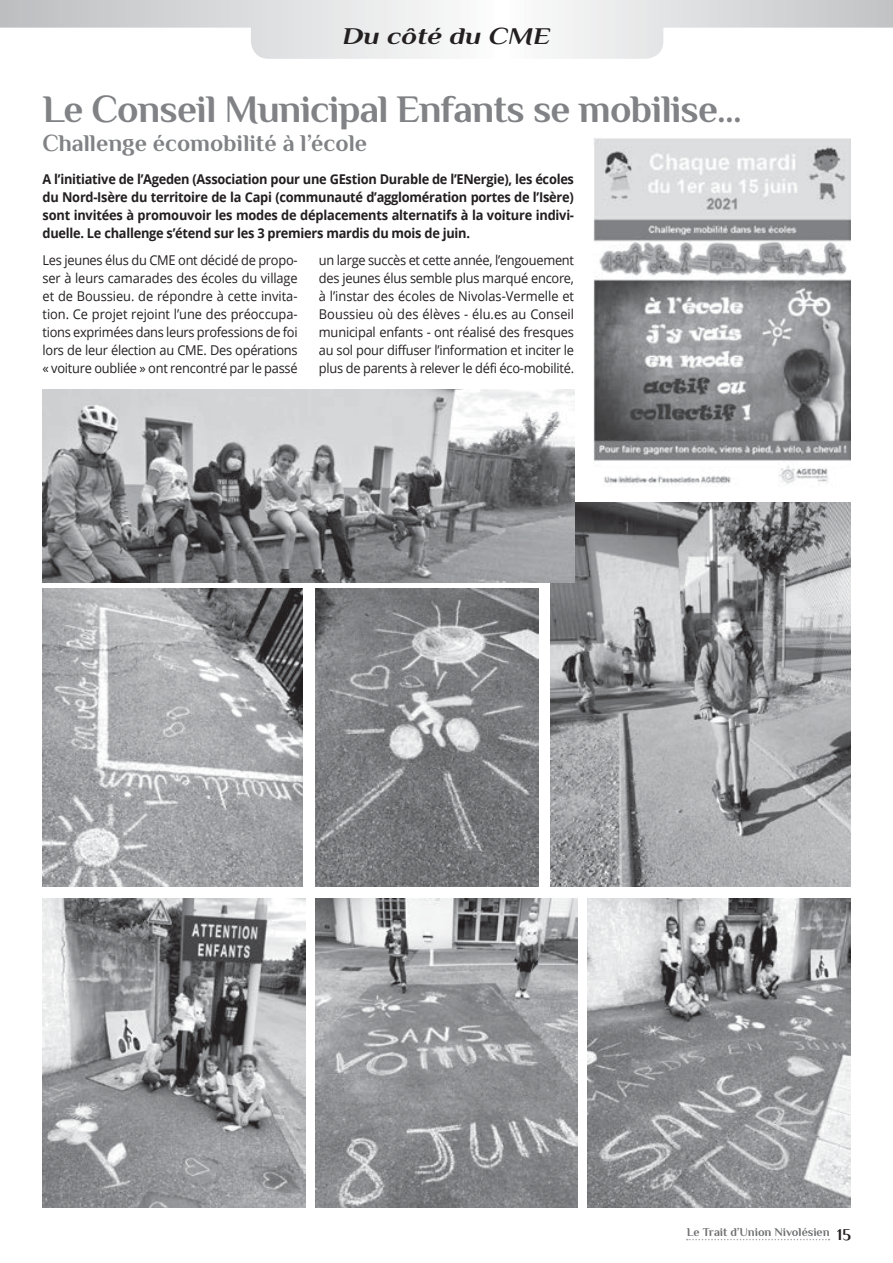
<style>
.page{position:relative;width:893px;height:1263px;background:#fff}
.page>*{position:absolute;margin:0;border:0;box-sizing:border-box;transform-origin:0 0}
.t1{font:700 39px "Philosopher";letter-spacing:-.02em;color:#808285}
.t2{font:700 24px "Philosopher";color:#808285}
.t3{font:italic 700 24px "Philosopher";color:#231f20;scale:1.2 1}
.t4{font:13.5px/18px "Open Sans";letter-spacing:-.02em;color:#231f20;text-align:justify;scale:.95 1}
.t5{font:700 13.5px/18px "Open Sans";letter-spacing:-.02em;color:#231f20;text-align:justify;scale:.95 1}
.t6{font:700 12px "Philosopher";color:#6d6f71}
.s1{font-size:16.5px;color:#231f20}
</style>
<div class="page">
<svg style="left:0;top:0;width:893px;height:59px"></svg>
<img style="left:594px;top:138px;width:257px;height:348px">
<svg style="left:687px;top:1239px;width:142px;height:1px"></svg>
<img style="left:43px;top:899px;width:262px;height:309px">
<img style="left:551px;top:503px;width:299px;height:383px">
<img style="left:315px;top:899px;width:263px;height:309px">
<img style="left:315px;top:588px;width:224px;height:298px">
<img style="left:43px;top:588px;width:260px;height:298px">
<img style="left:588px;top:899px;width:262px;height:309px">
<img style="left:43px;top:389px;width:531px;height:194px">
<h2 class="t3" style="left:342px;top:19px;width:175px">Du côté du CME</h2>
<h1 class="t1" style="left:43px;top:83px;width:701px">Le Conseil Municipal Enfants se mobilise...</h1>
<h2 class="t2" style="left:43px;top:127px;width:326px">Challenge écomobilité à l’école</h2>
<p class="t5" style="left:43px;top:170px;width:561px">A l’initiative de l’Ageden (Association pour une GEstion Durable de l’EN ergie), les écoles du Nord-Isère du territoire de la Capi (communauté d’agglomération portes de l’Isère) sont invitées à promouvoir les modes de déplacements alternatifs à la voiture indivi&shy;duelle. Le challenge s’étend sur les 3 premiers mardis du mois de juin.</p>
<p class="t4" style="left:43px;top:251px;width:270px">Les jeunes élus du CME ont décidé de propo&shy;ser à leurs camarades des écoles du village et de Boussieu. de répondre à cette invita&shy;tion. Ce projet rejoint l’une des préoccupa&shy;tions exprimées dans leurs professions de foi lors de leur élection au CME. Des opérations « voiture oubliée » ont rencontré par le passé</p>
<p class="t4" style="left:319px;top:251px;width:270px">un large succès et cette année, l’engouement des jeunes élus semble plus marqué encore, à l’instar des écoles de Nivolas-Vermelle et Boussieu où des élèves - élu.es au Conseil municipal enfants - ont réalisé des fresques au sol pour diffuser l’information et inciter le plus de parents à relever le défi éco-mobilité.</p>
<p class="t6" style="left:687px;top:1224px;width:165px">Le Trait d’Union Nivolésien <span class="s1">15</span></p>
</div>
